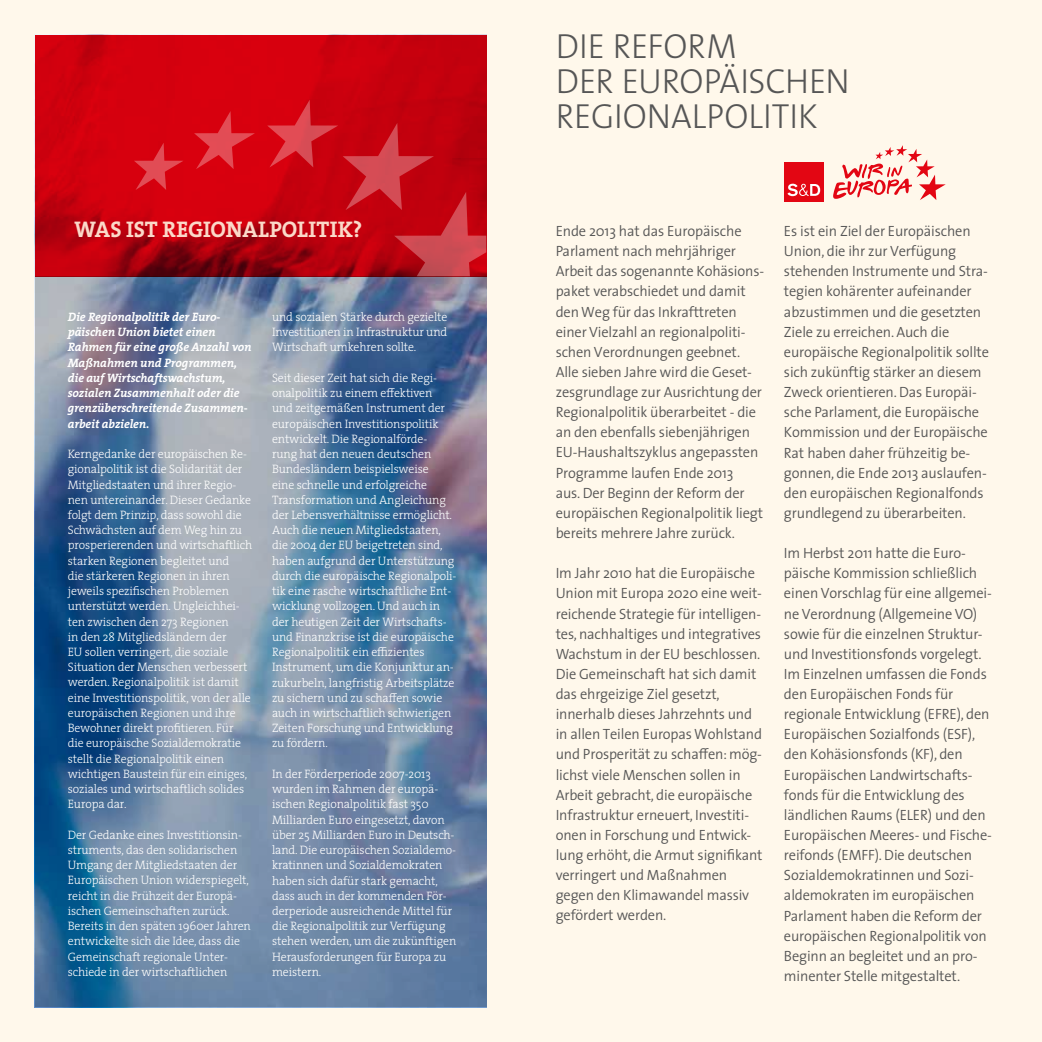
<style>
.page{position:relative;width:1042px;height:1042px;background:#fff8eb}
.page>*{position:absolute;margin:0;border:0;box-sizing:border-box;transform-origin:0 0}
.t1{font:300 35px "The Sans";color:#565656}
.t2{font:700 22.75px "The Serif";color:#fbd9c9}
.t3{font:300 14.88px/20.1px "The Sans";letter-spacing:-.01em;color:#565656}
.t4{font:300 12.25px/15.2px "The Serif";letter-spacing:-.01em;color:#fff}
.t5{font:italic 700 12.25px/15.2px "The Serif";letter-spacing:-.01em;color:#fff}
</style>
<div class="page">
<svg style="left:35px;top:35px;width:451px;height:241px;background:#c8000d"></svg>
<svg style="left:35px;top:276px;width:451px;height:731px;background:#6481a1"></svg>
<svg style="left:194px;top:111px;width:61px;height:58px;background:#db1724"></svg>
<svg style="left:134px;top:143px;width:49px;height:47px;background:#d91824"></svg>
<svg style="left:267px;top:100px;width:219px;height:176px;background:#c20e1a"></svg>
<div style="left:784px;top:162px;width:40px;height:40px;background:#e30613"></div>
<svg style="left:787px;top:184px;width:33px;height:12px"></svg>
<svg style="left:833px;top:145px;width:112px;height:55px"></svg>
<h2 class="t2" style="left:75px;top:210px;width:289px">WAS IST REGIONALPOLITIK?</h2>
<p class="t5" style="left:68px;top:309px;width:185px">Die Regionalpolitik der Euro&shy;päischen Union bietet einen<br>Rahmen für eine große Anzahl von<br>Maßnahmen und Programmen, die auf Wirtschaftswachstum, sozialen Zusammenhalt oder die grenzüberschreitende Zusammen&shy;arbeit abzielen.</p>
<p class="t4" style="left:68px;top:446px;width:186px">Kerngedanke der europäischen Re&shy;gionalpolitik ist die Solidarität der Mitgliedstaaten und ihrer Regio&shy;nen untereinander. Dieser Gedanke folgt dem Prinzip, dass sowohl die Schwächsten auf dem Weg hin zu prosperierenden und wirtschaftlich starken Regionen begleitet und<br>die stärkeren Regionen in ihren jeweils spezifischen Problemen unterstützt werden. Ungleichhei&shy;ten zwischen den 273 Regionen<br>in den 28 Mitgliedsländern der<br>EU sollen verringert, die soziale Situation der Menschen verbessert werden. Regionalpolitik ist damit eine Investitionspolitik, von der alle europäischen Regionen und ihre Bewohner direkt profitieren. Für die europäische Sozialdemokratie stellt die Regionalpolitik einen wichtigen Baustein für ein einiges, soziales und wirtschaftlich solides Europa dar.</p>
<p class="t4" style="left:68px;top:826px;width:185px">Der Gedanke eines Investitionsin&shy;struments, das den solidarischen Umgang der Mitgliedstaaten der Europäischen Union widerspiegelt, reicht in die Frühzeit der Europä&shy;ischen Gemeinschaften zurück.<br>Bereits in den späten 1960er Jahren entwickelte sich die Idee, dass die Gemeinschaft regionale Unter&shy;schiede in der wirtschaftlichen</p>
<p class="t4" style="left:272px;top:309px;width:177px;text-align:justify">und sozialen Stärke durch gezielte Investitionen in Infrastruktur und Wirtschaft umkehren sollte.</p>
<p class="t4" style="left:272px;top:370px;width:186px">Seit dieser Zeit hat sich die Regi&shy;onalpolitik zu einem effektiven und zeitgemäßen Instrument der europäischen Investitionspolitik entwickelt. Die Regionalförde-<br>rung hat den neuen deutschen Bundesländern beispielsweise<br>eine schnelle und erfolgreiche Transformation und Angleichung der Lebensverhältnisse ermöglicht.<br>Auch die neuen Mitgliedstaaten, die 2004 der EU beigetreten sind, haben aufgrund der Unterstützung durch die europäische Regionalpoli&shy;tik eine rasche wirtschaftliche Ent&shy;wicklung vollzogen. Und auch in der heutigen Zeit der Wirtschafts&shy;und Finanzkrise ist die europäische Regionalpolitik ein effizientes Instrument, um die Konjunktur an&shy;zukurbeln, langfristig Arbeitsplätze zu sichern und zu schaffen sowie auch in wirtschaftlich schwierigen Zeiten Forschung und Entwicklung zu fördern.</p>
<p class="t4" style="left:272px;top:766px;width:186px">In der Förderperiode 2007-2013 wurden im Rahmen der europä&shy;ischen Regionalpolitik fast 350<br>Milliarden Euro eingesetzt, davon über 25 Milliarden Euro in Deutsch&shy;land. Die europäischen Sozialdemo&shy;kratinnen und Sozialdemokraten haben sich dafür stark gemacht, dass auch in der kommenden För&shy;derperiode ausreichende Mittel für die Regionalpolitik zur Verfügung stehen werden, um die zukünftigen<br>Herausforderungen für Europa zu meistern.</p>
<h1 class="t1" style="left:556px;top:18px;width:76px">DIE REFOR</h1>
<h1 class="t1" style="left:706px;top:18px;width:32px">M</h1>
<h1 class="t1" style="left:556px;top:53px;width:86px">DER EUROP</h1>
<h1 class="t1" style="left:719px;top:53px;width:108px">ÄISCHEN</h1>
<h1 class="t1" style="left:556px;top:88px;width:91px">REGIONA</h1>
<h1 class="t1" style="left:692px;top:88px;width:123px">LPO LITIK</h1>
<p class="t3" style="left:556px;top:220px;width:210px">Ende 2013 hat das Europäische<br>Parlament nach mehrjähriger<br>Arbeit das sogenannte Kohäsions&shy;paket verabschiedet und damit den Weg für das Inkrafttreten einer Vielzahl an regionalpoliti&shy;schen Verordnungen geebnet.<br>Alle sieben Jahre wird die Geset&shy;zesgrundlage zur Ausrichtung der<br>Regionalpolitik überarbeitet - die an den ebenfalls siebenjährigen<br>EU-Haushaltszyklus angepassten<br>Programme laufen Ende 2013<br>aus. Der Beginn der Reform der europäischen Regionalpolitik liegt bereits mehrere Jahre zurück.</p>
<p class="t3" style="left:556px;top:563px;width:208px">Im Jahr 2010 hat die Europäische<br>Union mit Europa 2020 eine weit&shy;reichende Strategie für intelligen&shy;tes, nachhaltiges und integratives<br>Wachstum in der EU beschlossen.<br>Die Gemeinschaft hat sich damit das ehrgeizige Ziel gesetzt, innerhalb dieses Jahrzehnts und in allen Teilen Europas Wohlstand und Prosperität zu schaffen: mög&shy;lichst viele Menschen sollen in<br>Arbeit gebracht, die europäische<br>Infrastruktur erneuert, Investiti&shy;onen in Forschung und Entwick&shy;lung erhöht, die Armut signifikant verringert und Maßnahmen gegen den Klimawandel massiv gefördert werden.</p>
<p class="t3" style="left:784px;top:220px;width:207px">Es ist ein Ziel der Europäischen<br>Union, die ihr zur Verfügung stehenden Instrumente und Stra&shy;tegien kohärenter aufeinander abzustimmen und die gesetzten<br>Ziele zu erreichen. Auch die europäische Regionalpolitik sollte sich zukünftig stärker an diesem<br>Zweck orientieren. Das Europäi&shy;sche Parlament, die Europäische<br>Kommission und der Europäische<br>Rat haben daher frühzeitig be&shy;gonnen, die Ende 2013 auslaufen&shy;den europäischen Regionalfonds grundlegend zu überarbeiten.</p>
<p class="t3" style="left:784px;top:542px;width:210px">Im Herbst 2011 hatte die Euro&shy;päische Kommission schließlich einen Vorschlag für eine allgemei&shy;ne Verordnung (Allgemeine VO) sowie für die einzelnen Struktur&shy;und Investitionsfonds vorgelegt.<br>Im Einzelnen umfassen die Fonds den Europäischen Fonds für regionale Entwicklung (EFRE), den<br>Europäischen Sozialfonds (ESF), den Kohäsionsfonds (KF), den<br>Europäischen Landwirtschafts&shy;fonds für die Entwicklung des ländlichen Raums (ELER) und den<br>Europäischen Meeres- und Fische&shy;reifonds (EMFF). Die deutschen<br>Sozialdemokratinnen und Sozi&shy;aldemokraten im europäischen<br>Parlament haben die Reform der europäischen Regionalpolitik von<br>Beginn an begleitet und an pro&shy;minenter Stelle mitgestaltet.</p>
</div>
